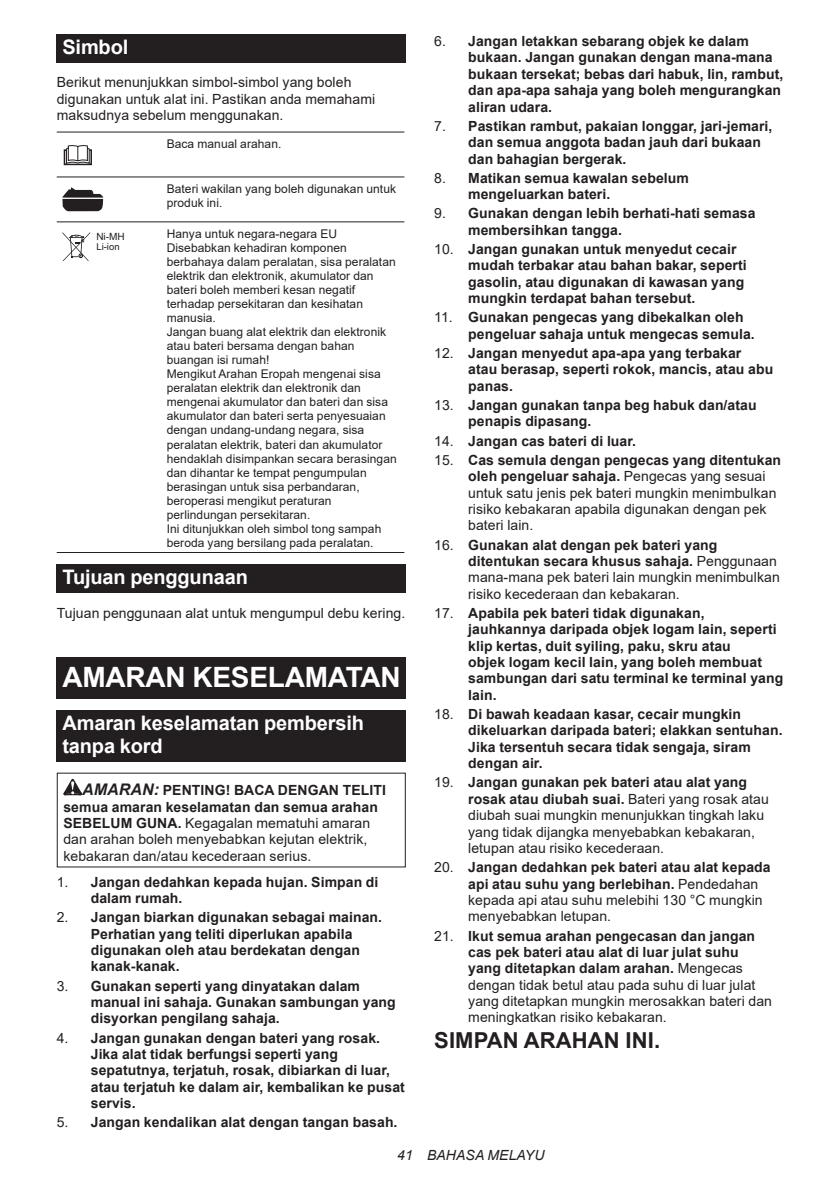
<style>
.page{position:relative;width:840px;height:1191px;background:#fff}
.page>*{position:absolute;margin:0;border:0;box-sizing:border-box;transform-origin:0 0}
.t1{font:700 28px "Arial";letter-spacing:-.01em;color:#fff}
.t2{font:700 22px "Arial";letter-spacing:.005em;color:#231f20}
.t3{font:700 20px/23.4px "Arial";letter-spacing:-.01em;color:#fff}
.t4{font:700 14px/16.4px "Arial";letter-spacing:.005em;color:#231f20}
.t5{font:14px/16.4px "Arial";letter-spacing:.005em;color:#231f20}
.t6{font:italic 14px "Arial";letter-spacing:.005em;color:#231f20}
.t7{font:12px/14px "Arial";letter-spacing:.005em;color:#231f20}
.t8{font:10px "Arial";color:#231f20}
.t9{font:9.6px "Arial";color:#231f20}
.s1{font-weight:700;font-style:italic;font-size:16px}
.s2{font-weight:700}
.s3{font-weight:400}
</style>
<div class="page">
<div style="left:57px;top:34px;width:348px;height:29px;background:#231f20"></div>
<hr style="left:57px;top:131px;width:104px;height:1px;background:#231f20">
<hr style="left:161px;top:131px;width:243px;height:1px;background:#231f20">
<hr style="left:57px;top:176px;width:104px;height:1px;background:#231f20">
<hr style="left:161px;top:176px;width:243px;height:1px;background:#231f20">
<hr style="left:57px;top:221px;width:104px;height:1px;background:#231f20">
<hr style="left:161px;top:221px;width:243px;height:1px;background:#231f20">
<hr style="left:57px;top:552px;width:104px;height:1px;background:#231f20">
<hr style="left:161px;top:552px;width:243px;height:1px;background:#231f20">
<svg style="left:63px;top:145px;width:29px;height:21px"></svg>
<svg style="left:62px;top:187px;width:41px;height:24px"></svg>
<svg style="left:62px;top:232px;width:28px;height:29px"></svg>
<div style="left:57px;top:564px;width:348px;height:29px;background:#231f20"></div>
<div style="left:57px;top:657px;width:348px;height:41px;background:#231f20"></div>
<div style="left:57px;top:710px;width:348px;height:51px;background:#231f20"></div>
<svg style="left:63px;top:779px;width:19px;height:16px"></svg>
<h3 class="t3" style="left:62px;top:36px;width:67px">Simbol</h3>
<p class="t5" style="left:57px;top:74px;width:320px">Berikut menunjukkan simbol-simbol yang boleh digunakan untuk alat ini. Pastikan anda memahami maksudnya sebelum menggunakan.</p>
<p class="t7" style="left:167px;top:137px;width:116px">Baca manual arahan.</p>
<p class="t7" style="left:167px;top:182px;width:231px">Bateri wakilan yang boleh digunakan untuk produk ini.</p>
<p class="t8" style="left:96px;top:230px;width:30px">Ni-MH</p>
<p class="t9" style="left:96px;top:240px;width:25px">Li-ion</p>
<p class="t7" style="left:167px;top:226px;width:231px">Hanya untuk negara-negara EU Disebabkan kehadiran komponen berbahaya dalam peralatan, sisa peralatan elektrik dan elektronik, akumulator dan bateri boleh memberi kesan negatif terhadap persekitaran dan kesihatan manusia.<br>Jangan buang alat elektrik dan elektronik atau bateri bersama dengan bahan buangan isi rumah!<br>Mengikut Arahan Eropah mengenai sisa peralatan elektrik dan elektronik dan mengenai akumulator dan bateri dan sisa akumulator dan bateri serta penyesuaian dengan undang-undang negara, sisa peralatan elektrik, bateri dan akumulator hendaklah disimpankan secara berasingan dan dihantar ke tempat pengumpulan berasingan untuk sisa perbandaran, beroperasi mengikut peraturan perlindungan persekitaran.<br>Ini ditunjukkan oleh simbol tong sampah beroda yang bersilang pada peralatan.</p>
<h3 class="t3" style="left:62px;top:566px;width:187px">Tujuan penggunaan</h3>
<p class="t5" style="left:57px;top:604px;width:350px">Tujuan penggunaan alat untuk mengumpul debu kering.</p>
<h1 class="t1" style="left:62px;top:657px;width:340px">AMARAN KESELAMATAN</h1>
<h3 class="t3" style="left:62px;top:711px;width:303px">Amaran keselamatan pembersih tanpa kord</h3>
<p class="t5" style="left:63px;top:782px;width:324px;text-indent:19px"><span class="s1">AMARAN:</span> <span class="s2">PENTING! BACA DENGAN TELITI semua amaran keselamatan dan semua arahan SEBELUM GUNA.</span> Kegagalan mematuhi amaran dan arahan boleh menyebabkan kejutan elektrik, kebakaran dan/atau kecederaan serius.</p>
<p class="t4" style="left:91px;top:873px;width:289px;text-indent:-34px"><span class="s3">1.</span> Jangan dedahkan kepada hujan. Simpan di dalam rumah.</p>
<p class="t4" style="left:91px;top:909px;width:292px;text-indent:-34px"><span class="s3">2.</span> Jangan biarkan digunakan sebagai mainan.<br>Perhatian yang teliti diperlukan apabila digunakan oleh atau berdekatan dengan kanak-kanak.</p>
<p class="t4" style="left:91px;top:977px;width:306px;text-indent:-34px"><span class="s3">3.</span> Gunakan seperti yang dinyatakan dalam manual ini sahaja. Gunakan sambungan yang disyorkan pengilang sahaja.</p>
<p class="t4" style="left:91px;top:1029px;width:315px;text-indent:-34px"><span class="s3">4.</span> Jangan gunakan dengan bateri yang rosak.<br>Jika alat tidak berfungsi seperti yang sepatutnya, terjatuh, rosak, dibiarkan di luar, atau terjatuh ke dalam air, kembalikan ke pusat servis.</p>
<p class="t4" style="left:57px;top:1114px;width:342px"><span class="s3">5.</span> Jangan kendalikan alat dengan tangan basah.</p>
<p class="t4" style="left:468px;top:33px;width:316px;text-indent:-34px"><span class="s3">6.</span> Jangan letakkan sebarang objek ke dalam bukaan. Jangan gunakan dengan mana-mana bukaan tersekat; bebas dari habuk, lin, rambut, dan apa-apa sahaja yang boleh mengurangkan aliran udara.</p>
<p class="t4" style="left:468px;top:118px;width:305px;text-indent:-34px"><span class="s3">7.</span> Pastikan rambut, pakaian longgar, jari-jemari, dan semua anggota badan jauh dari bukaan dan bahagian bergerak.</p>
<p class="t4" style="left:468px;top:170px;width:222px;text-indent:-34px"><span class="s3">8.</span> Matikan semua kawalan sebelum mengeluarkan bateri.</p>
<p class="t4" style="left:468px;top:205px;width:289px;text-indent:-34px"><span class="s3">9.</span> Gunakan dengan lebih berhati-hati semasa membersihkan tangga.</p>
<p class="t4" style="left:468px;top:241px;width:280px;text-indent:-34px"><span class="s3">10.</span> Jangan gunakan untuk menyedut cecair mudah terbakar atau bahan bakar, seperti gasolin, atau digunakan di kawasan yang mungkin terdapat bahan tersebut.</p>
<p class="t4" style="left:468px;top:309px;width:288px;text-indent:-34px"><span class="s3">11.</span> Gunakan pengecas yang dibekalkan oleh pengeluar sahaja untuk mengecas semula.</p>
<p class="t4" style="left:468px;top:345px;width:306px;text-indent:-34px"><span class="s3">12.</span> Jangan menyedut apa-apa yang terbakar atau berasap, seperti rokok, mancis, atau abu panas.</p>
<p class="t4" style="left:468px;top:397px;width:290px;text-indent:-34px"><span class="s3">13.</span> Jangan gunakan tanpa beg habuk dan/atau penapis dipasang.</p>
<p class="t4" style="left:434px;top:432px;width:203px"><span class="s3">14.</span> Jangan cas bateri di luar.</p>
<p class="t5" style="left:468px;top:451px;width:314px;text-indent:-34px">15. <span class="s2">Cas semula dengan pengecas yang ditentukan oleh pengeluar sahaja.</span> Pengecas yang sesuai untuk satu jenis pek bateri mungkin menimbulkan risiko kebakaran apabila digunakan dengan pek bateri lain.</p>
<p class="t5" style="left:468px;top:536px;width:313px;text-indent:-34px">16. <span class="s2">Gunakan alat dengan pek bateri yang ditentukan secara khusus sahaja.</span> Penggunaan mana-mana pek bateri lain mungkin menimbulkan risiko kecederaan dan kebakaran.</p>
<p class="t4" style="left:468px;top:605px;width:316px;text-indent:-34px"><span class="s3">17.</span> Apabila pek bateri tidak digunakan, jauhkannya daripada objek logam lain, seperti klip kertas, duit syiling, paku, skru atau<br>objek logam kecil lain, yang boleh membuat sambungan dari satu terminal ke terminal yang lain.</p>
<p class="t4" style="left:468px;top:706px;width:316px;text-indent:-34px"><span class="s3">18.</span> Di bawah keadaan kasar, cecair mungkin dikeluarkan daripada bateri; elakkan sentuhan.<br>Jika tersentuh secara tidak sengaja, siram dengan air.</p>
<p class="t5" style="left:468px;top:774px;width:302px;text-indent:-34px">19. <span class="s2">Jangan gunakan pek bateri atau alat yang rosak atau diubah suai.</span> Bateri yang rosak atau diubah suai mungkin menunjukkan tingkah laku yang tidak dijangka menyebabkan kebakaran, letupan atau risiko kecederaan.</p>
<p class="t5" style="left:468px;top:859px;width:304px;text-indent:-34px">20. <span class="s2">Jangan dedahkan pek bateri atau alat kepada api atau suhu yang berlebihan.</span> Pendedahan kepada api atau suhu melebihi 130 °C mungkin menyebabkan letupan.</p>
<p class="t5" style="left:468px;top:927px;width:305px;text-indent:-34px">21. <span class="s2">Ikut semua arahan pengecasan dan jangan cas pek bateri atau alat di luar julat suhu yang ditetapkan dalam arahan.</span> Mengecas dengan tidak betul atau pada suhu di luar julat yang ditetapkan mungkin merosakkan bateri dan meningkatkan risiko kebakaran.</p>
<h2 class="t2" style="left:434px;top:1025px;width:227px">SIMPAN ARAHAN INI.</h2>
<p class="t6" style="left:397px;top:1146px;width:149px">41 BAHASA MELAYU</p>
</div>
